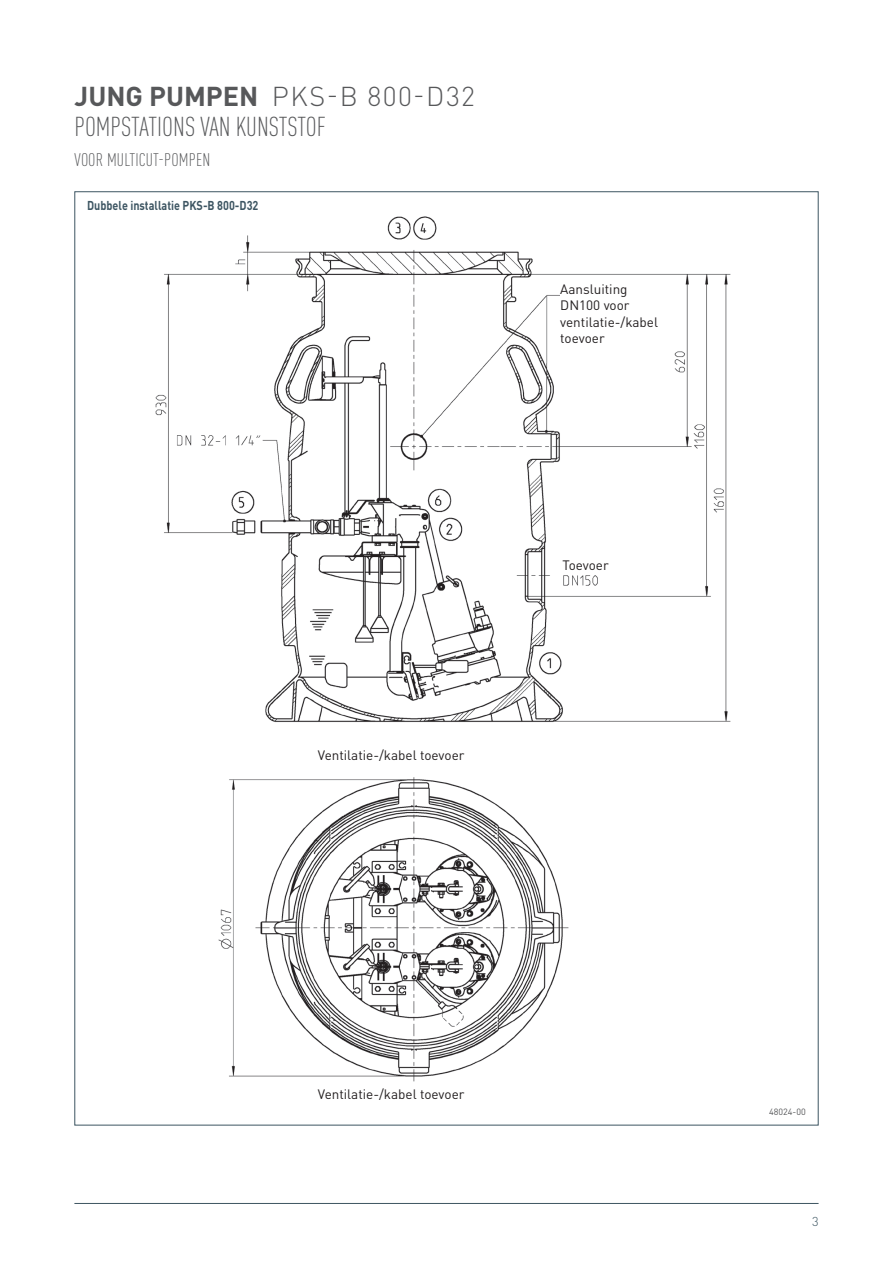
<style>
.page{position:relative;width:893px;height:1263px;background:#fff}
.page>*{position:absolute;margin:0;border:0;box-sizing:border-box;transform-origin:0 0}
.t1{font:300 condensed 27px/30px "DIN Pro";color:#57585a}
.t2{font:300 condensed 18px "DIN Pro";letter-spacing:.01em;color:#57585a}
.t3{font:13.5px/16.2px "DIN Pro";color:#231f20}
.t4{font:700 12.75px "DIN Pro";color:#3d5562;scale:.85 1}
.t5{font:300 12.75px "DIN Pro";color:#3d5562}
.t6{font:9px "DIN Pro";color:#57585a}
.s1{font-weight:700;font-stretch:normal}
.s2{font-stretch:normal}
</style>
<div class="page">
<hr style="left:74px;top:1203px;width:745px;height:1px;background:#3d5562">
<img style="left:155px;top:216px;width:576px;height:866px">
<div style="left:560px;top:284px;width:107px;height:100px;background:#fff"></div>
<div style="left:562px;top:559px;width:58px;height:13px;background:#fff"></div>
<div style="left:318px;top:750px;width:204px;height:23px;background:#fff"></div>
<h1 class="t1" style="left:75px;top:79px;width:402px"><span class="s1">JUNG PUMPEN</span> <span class="s2">PKS-B 800-D32<br></span>POMPSTATIONS VAN KUNSTSTOF</h1>
<h2 class="t2" style="left:74px;top:147px;width:137px">VOOR MULTICUT-POMPEN</h2>
<p class="t4" style="left:87px;top:194px;width:203px">Dubbele installatie PKS-B 800-D32</p>
<p class="t3" style="left:318px;top:746px;width:148px">Ventilatie-/kabel toevoer</p>
<p class="t3" style="left:560px;top:280px;width:99px">Aansluiting<br>DN100 voor ventilatie-/kabel toevoer</p>
<p class="t3" style="left:562px;top:555px;width:48px">Toevoer</p>
<p class="t3" style="left:318px;top:1085px;width:148px">Ventilatie-/kabel toevoer</p>
<p class="t6" style="left:769px;top:1105px;width:38px">48024-00</p>
<p class="t5" style="left:812px;top:1211px;width:8px">3</p>
</div>
